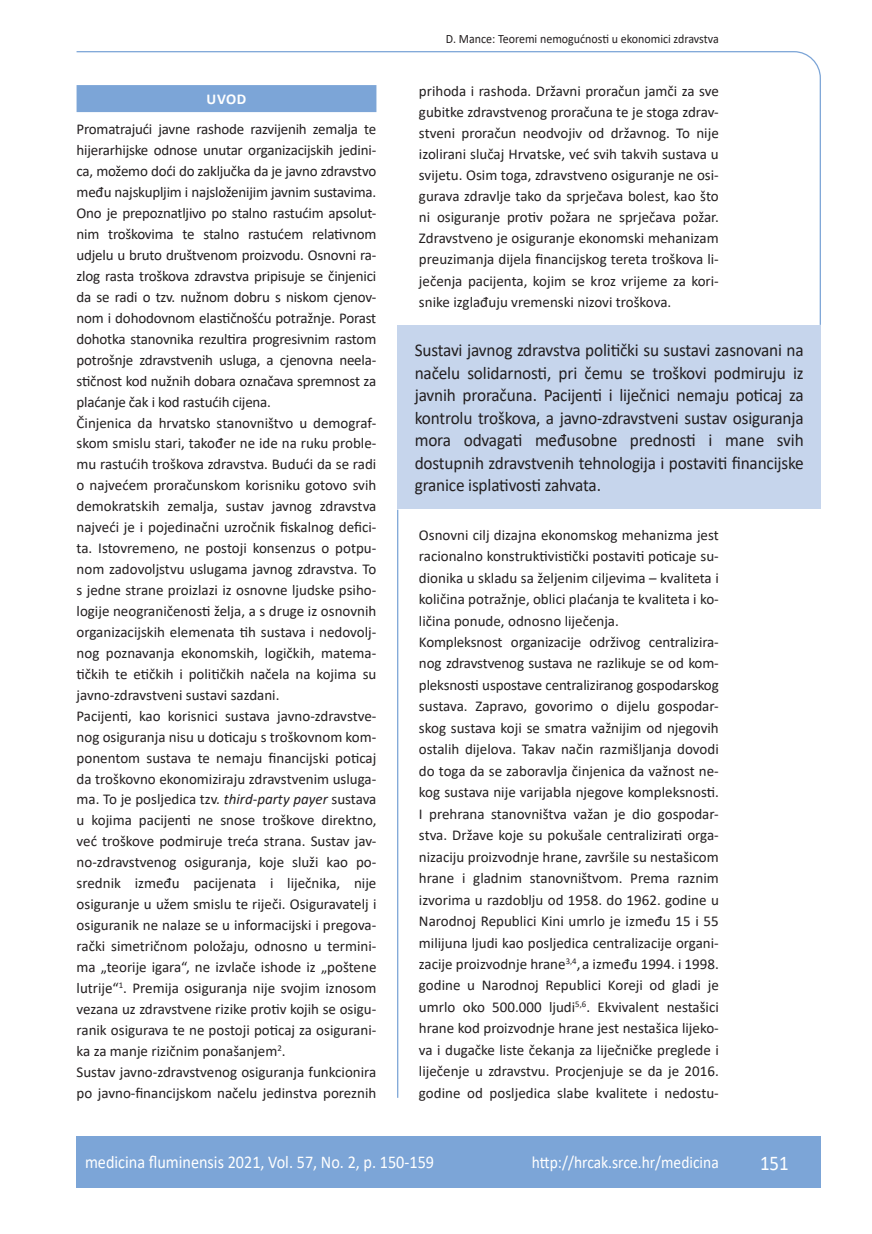
<style>
.page{position:relative;width:872px;height:1234px;background:#fff}
.page>*{position:absolute;margin:0;border:0;box-sizing:border-box;transform-origin:0 0}
.t1{font:21px "Calibri";color:#fff;scale:.9 1}
.anterfile{font:18px/22.5px "Calibri";letter-spacing:-.01em;color:#231f20;text-align:justify;scale:.96 1}
.t2{font:18px "Calibri";color:#fff;scale:.9 1}
.t3{font:17.25px "Calibri";color:#fff;scale:.9 1}
.osnovni_tekst{font:15px/21px "Calibri";color:#231f20;text-align:justify}
.naslov_ruler{font:700 15px "Calibri";color:#fff}
.glava{font:12.75px "Calibri";color:#231f20;scale:.94 1}
.s1{font-style:italic}
</style>
<div class="page">
<svg style="left:76px;top:51px;width:745px;height:275px"></svg>
<hr style="left:397px;top:509px;width:1px;height:588px;background:#7ca5d7">
<div style="left:77px;top:1135px;width:744px;height:51px;background:#7ca5d7"></div>
<div style="left:77px;top:85px;width:299px;height:27px;background:#7ca5d7"></div>
<div style="left:398px;top:325px;width:423px;height:184px;background:#c6d5ec"></div>
<p class="naslov_ruler" style="left:207px;top:88px;width:41px">UVOD</p>
<p class="osnovni_tekst" style="left:77px;top:118px;width:301px">Promatrajući javne rashode razvijenih zemalja te hijerarhijske odnose unutar organizacijskih jedini&shy;ca, možemo doći do zaključka da je javno zdravstvo među najskupljim i najsloženijim javnim sustavima.<br>Ono je prepoznatljivo po stalno rastućim apsolut&shy;nim troškovima te stalno rastućem relativnom udjelu u bruto društvenom proizvodu. Osnovni ra&shy;zlog rasta troškova zdravstva pripisuje se činjenici da se radi o tzv. nužnom dobru s niskom cjenov&shy;nom i dohodovnom elastičnošću potražnje. Porast dohotka stanovnika rezultira progresivnim rastom potrošnje zdravstvenih usluga, a cjenovna neela&shy;stičnost kod nužnih dobara označava spremnost za plaćanje čak i kod rastućih cijena.</p>
<p class="osnovni_tekst" style="left:77px;top:411px;width:301px">Činjenica da hrvatsko stanovništvo u demograf&shy;skom smislu stari, također ne ide na ruku proble&shy;mu rastućih troškova zdravstva. Budući da se radi o najvećem proračunskom korisniku gotovo svih demokratskih zemalja, sustav javnog zdravstva najveći je i pojedinačni uzročnik fiskalnog defici&shy;ta. Istovremeno, ne postoji konsenzus o potpu&shy;nom zadovoljstvu uslugama javnog zdravstva. To s jedne strane proizlazi iz osnovne ljudske psiho&shy;logije neograničenosti želja, a s druge iz osnovnih organizacijskih elemenata tih sustava i nedovolj&shy;nog poznavanja ekonomskih, logičkih, matema&shy;tičkih te etičkih i političkih načela na kojima su javno-zdravstveni sustavi sazdani.</p>
<p class="osnovni_tekst" style="left:77px;top:704px;width:301px">Pacijenti, kao korisnici sustava javno-zdravstve&shy;nog osiguranja nisu u doticaju s troškovnom kom&shy;ponentom sustava te nemaju financijski poticaj da troškovno ekonomiziraju zdravstvenim usluga&shy;ma. To je posljedica tzv. <span class="s1">third-party payer</span> sustava u kojima pacijenti ne snose troškove direktno, već troškove podmiruje treća strana. Sustav jav&shy;no-zdravstvenog osiguranja, koje služi kao po&shy;srednik između pacijenata i liječnika, nije osiguranje u užem smislu te riječi. Osiguravatelj i osiguranik ne nalaze se u informacijski i pregova&shy;rački simetričnom položaju, odnosno u termini&shy;ma „teorije igara“, ne izvlače ishode iz „poštene lutrije“<sup>1</sup>. Premija osiguranja nije svojim iznosom vezana uz zdravstvene rizike protiv kojih se osigu&shy;ranik osigurava te ne postoji poticaj za osigurani&shy;ka za manje rizičnim ponašanjem<sup>2</sup>.</p>
<p class="osnovni_tekst" style="left:77px;top:1060px;width:301px">Sustav javno-zdravstvenog osiguranja funkcionira po javno-financijskom načelu jedinstva poreznih</p>
<p class="glava" style="left:446px;top:29px;width:292px">D. Mance: Teoremi nemogućnosti u ekonomici zdravstva</p>
<p class="osnovni_tekst" style="left:419px;top:80px;width:301px">prihoda i rashoda. Državni proračun jamči za sve gubitke zdravstvenog proračuna te je stoga zdrav&shy;stveni proračun neodvojiv od državnog. To nije izolirani slučaj Hrvatske, već svih takvih sustava u svijetu. Osim toga, zdravstveno osiguranje ne osi&shy;gurava zdravlje tako da sprječava bolest, kao što ni osiguranje protiv požara ne sprječava požar.<br>Zdravstveno je osiguranje ekonomski mehanizam preuzimanja dijela financijskog tereta troškova li&shy;ječenja pacijenta, kojim se kroz vrijeme za kori&shy;snike izglađuju vremenski nizovi troškova.</p>
<p class="anterfile" style="left:415px;top:338px;width:407px">Sustavi javnog zdravstva politički su sustavi zasnovani na načelu solidarnosti, pri čemu se troškovi podmiruju iz javnih proračuna. Pacijenti i liječnici nemaju poticaj za kontrolu troškova, a javno-zdravstveni sustav osiguranja mora odvagati međusobne prednosti i mane svih dostupnih zdravstvenih tehnologija i postaviti financijske granice isplativosti zahvata.</p>
<p class="osnovni_tekst" style="left:419px;top:523px;width:301px;line-height:21.5px">Osnovni cilj dizajna ekonomskog mehanizma jest racionalno konstruktivistički postaviti poticaje su&shy;dionika u skladu sa željenim ciljevima – kvaliteta i količina potražnje, oblici plaćanja te kvaliteta i ko&shy;ličina ponude, odnosno liječenja.</p>
<p class="osnovni_tekst" style="left:419px;top:630px;width:301px;line-height:21.5px">Kompleksnost organizacije održivog centralizira&shy;nog zdravstvenog sustava ne razlikuje se od kom&shy;pleksnosti uspostave centraliziranog gospodarskog sustava. Zapravo, govorimo o dijelu gospodar&shy;skog sustava koji se smatra važnijim od njegovih ostalih dijelova. Takav način razmišljanja dovodi do toga da se zaboravlja činjenica da važnost ne&shy;kog sustava nije varijabla njegove kompleksnosti.<br>I prehrana stanovništva važan je dio gospodar&shy;stva. Države koje su pokušale centralizirati orga&shy;nizaciju proizvodnje hrane, završile su nestašicom hrane i gladnim stanovništvom. Prema raznim izvorima u razdoblju od 1958. do 1962. godine u Narodnoj Republici Kini umrlo je između 15 i 55 milijuna ljudi kao posljedica centralizacije organi&shy;zacije proizvodnje hrane<sup>3,4</sup>, a između 1994. i 1998. godine u Narodnoj Republici Koreji od gladi je umrlo oko 500.000 ljudi<sup>5,6</sup>. Ekvivalent nestašici hrane kod proizvodnje hrane jest nestašica lijeko&shy;va i dugačke liste čekanja za liječničke preglede i liječenje u zdravstvu. Procjenjuje se da je 2016. godine od posljedica slabe kvalitete i nedostu-</p>
<p class="t2" style="left:85px;top:1149px;width:389px">medicina fluminensis 2021, Vol. 57, No. 2, p. 150-159</p>
<p class="t3" style="left:532px;top:1150px;width:209px">http://hrcak.srce.hr/medicina</p>
<p class="t1" style="left:760px;top:1147px;width:33px">151</p>
</div>
